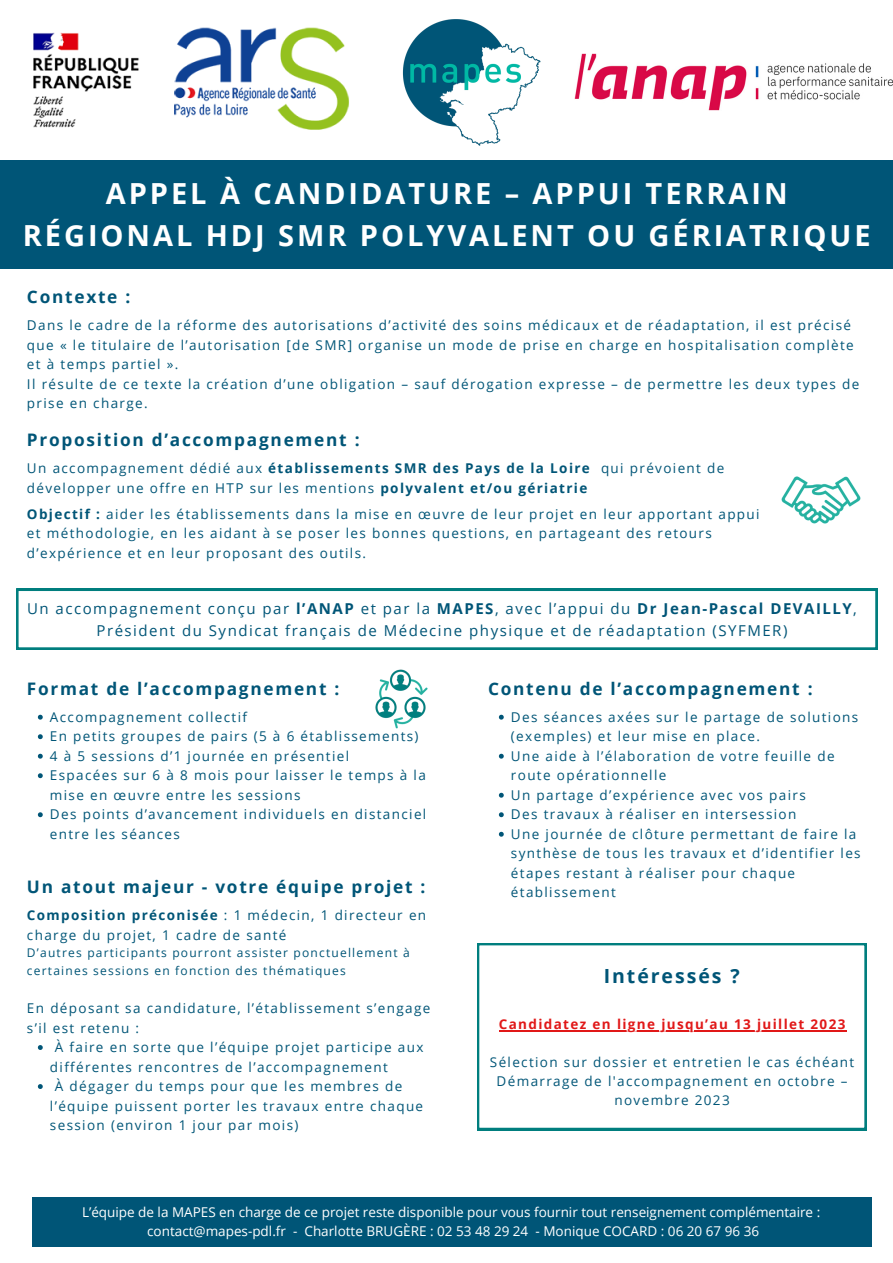
<style>
.page{position:relative;width:893px;height:1263px;background:#fff}
.page>*{position:absolute;margin:0;border:0;box-sizing:border-box;transform-origin:0 0}
.t1{font:700 29.03px/41.6px "Open Sans";letter-spacing:.1em;color:#fff;text-align:center}
.t2{font:700 19.5px "Open Sans";letter-spacing:.1em;color:#057}
.t3{font:700 17.25px "Open Sans";letter-spacing:.1em;color:#057}
.t4{font:15px/21.4px "Open Sans";letter-spacing:.1em;color:#057;text-align:center}
.t5{font:13.5px/19.5px "Open Sans";letter-spacing:.1em;color:#057}
.t6{font:13.5px "Open Sans";color:#fff}
.t7{font:700 13.5px "Open Sans";letter-spacing:.1em;color:#e11818}
.t8{font:12px/17.2px "Open Sans";letter-spacing:.1em;color:#057}
.s1{font-weight:700}
</style>
<div class="page">
<div style="left:0;top:160px;width:893px;height:109px;background:#057"></div>
<div style="left:32px;top:1197px;width:839px;height:49px;background:#057"></div>
<img style="left:33px;top:27px;width:316px;height:103px">
<img style="left:575px;top:53px;width:318px;height:58px">
<img style="left:402px;top:19px;width:139px;height:127px">
<svg style="left:477px;top:943px;width:389px;height:187px"></svg>
<svg style="left:16px;top:589px;width:861px;height:60px"></svg>
<img style="left:781px;top:476px;width:80px;height:48px">
<img style="left:375px;top:669px;width:53px;height:60px">
<svg style="left:38px;top:1045px;width:5px;height:5px"></svg>
<svg style="left:38px;top:1084px;width:5px;height:5px"></svg>
<svg style="left:38px;top:715px;width:5px;height:5px"></svg>
<svg style="left:38px;top:734px;width:5px;height:5px"></svg>
<svg style="left:38px;top:754px;width:5px;height:5px"></svg>
<svg style="left:38px;top:773px;width:5px;height:5px"></svg>
<svg style="left:38px;top:812px;width:5px;height:5px"></svg>
<svg style="left:499px;top:715px;width:5px;height:5px"></svg>
<svg style="left:499px;top:754px;width:5px;height:5px"></svg>
<svg style="left:499px;top:793px;width:5px;height:5px"></svg>
<svg style="left:499px;top:812px;width:5px;height:5px"></svg>
<svg style="left:499px;top:832px;width:5px;height:5px"></svg>
<p class="t1" style="left:23px;top:172px;width:849px">APPEL À CANDIDATURE – APPUI TERRAIN<br>RÉGIONAL HDJ SMR POLYVALENT OU GÉRIATRIQUE</p>
<p class="t3" style="left:27px;top:285px;width:105px">Contexte :</p>
<p class="t5" style="left:27px;top:315px;width:828px">Dans le cadre de la réforme des autorisations d’activité des soins médicaux et de réadaptation, il est précisé que « le titulaire de l’autorisation [de SMR] organise un mode de prise en charge en hospitalisation complète et à temps partiel ».</p>
<p class="t5" style="left:27px;top:374px;width:833px">Il résulte de ce texte la création d’une obligation – sauf dérogation expresse – de permettre les deux types de prise en charge.</p>
<p class="t3" style="left:27px;top:428px;width:334px">Proposition d’accompagnement :</p>
<p class="t5" style="left:27px;top:458px;width:699px">Un accompagnement dédié aux <span class="s1">établissements SMR des Pays de la Loire</span> qui prévoient de développer une offre en HTP sur les mentions <span class="s1">polyvalent et/ou gériatrie</span></p>
<p class="t5" style="left:27px;top:504px;width:734px"><span class="s1">Objectif :</span> aider les établissements dans la mise en œuvre de leur projet en leur apportant appui et méthodologie, en les aidant à se poser les bonnes questions, en partageant des retours d’expérience et en leur proposant des outils.</p>
<p class="t4" style="left:27px;top:598px;width:831px">Un accompagnement conçu par <span class="s1">l’ANAP</span> et par la <span class="s1">MAPES</span>, avec l’appui du <span class="s1">Dr Jean-Pascal DEVAILLY</span>,<br>Président du Syndicat français de Médecine physique et de réadaptation (SYFMER)</p>
<p class="t3" style="left:27px;top:676px;width:314px">Format de l’accompagnement :</p>
<p class="t5" style="left:50px;top:707px;width:199px">Accompagnement collectif</p>
<p class="t5" style="left:50px;top:726px;width:370px">En petits groupes de pairs (5 à 6 établissements)</p>
<p class="t5" style="left:50px;top:746px;width:301px">4 à 5 sessions d’1 journée en présentiel</p>
<p class="t5" style="left:50px;top:765px;width:377px">Espacées sur 6 à 8 mois pour laisser le temps à la mise en œuvre entre les sessions</p>
<p class="t5" style="left:50px;top:804px;width:378px">Des points d’avancement individuels en distanciel entre les séances</p>
<p class="t3" style="left:27px;top:875px;width:400px">Un atout majeur - votre équipe projet :</p>
<p class="t5" style="left:27px;top:905px;width:401px"><span class="s1">Composition préconisée</span> : 1 médecin, 1 directeur en charge du projet, 1 cadre de santé</p>
<p class="t8" style="left:27px;top:944px;width:384px">D’autres participants pourront assister ponctuellement à certaines sessions en fonction des thématiques</p>
<p class="t5" style="left:27px;top:998px;width:405px">En déposant sa candidature, l’établissement s’engage s’il est retenu :</p>
<p class="t5" style="left:50px;top:1037px;width:375px;text-indent:5px">À faire en sorte que l’équipe projet participe aux différentes rencontres de l’accompagnement</p>
<p class="t5" style="left:50px;top:1076px;width:375px;text-indent:5px">À dégager du temps pour que les membres de l’équipe puissent porter les travaux entre chaque session (environ 1 jour par mois)</p>
<p class="t3" style="left:488px;top:676px;width:326px">Contenu de l’accompagnement :</p>
<p class="t5" style="left:511px;top:707px;width:349px">Des séances axées sur le partage de solutions (exemples) et leur mise en place.</p>
<p class="t5" style="left:511px;top:746px;width:325px">Une aide à l’élaboration de votre feuille de route opérationnelle</p>
<p class="t5" style="left:511px;top:785px;width:296px">Un partage d’expérience avec vos pairs</p>
<p class="t5" style="left:511px;top:804px;width:287px">Des travaux à réaliser en intersession</p>
<p class="t5" style="left:511px;top:824px;width:351px">Une journée de clôture permettant de faire la synthèse de tous les travaux et d’identifier les étapes restant à réaliser pour chaque établissement</p>
<p class="t2" style="left:604px;top:962px;width:138px">Intéressés ?</p>
<p class="t7" style="left:499px;top:1014px;width:348px">Candidatez en ligne jusqu’au 13 juillet 2023</p>
<p class="t5" style="left:490px;top:1052px;width:366px">Sélection sur dossier et entretien le cas échéant</p>
<p class="t5" style="left:496px;top:1071px;width:352px;line-height:19.1px;text-align:center">Démarrage de l'accompagnement en octobre – novembre 2023</p>
<p class="t6" style="left:82px;top:1202px;width:739px">L’équipe de la MAPES en charge de ce projet reste disponible pour vous fournir tout renseignement complémentaire :</p>
<p class="t6" style="left:147px;top:1221px;width:613px">contact@mapes-pdl.fr - Charlotte BRUGÈRE : 02 53 48 29 24 - Monique COCARD : 06 20 67 96 36</p>
</div>
